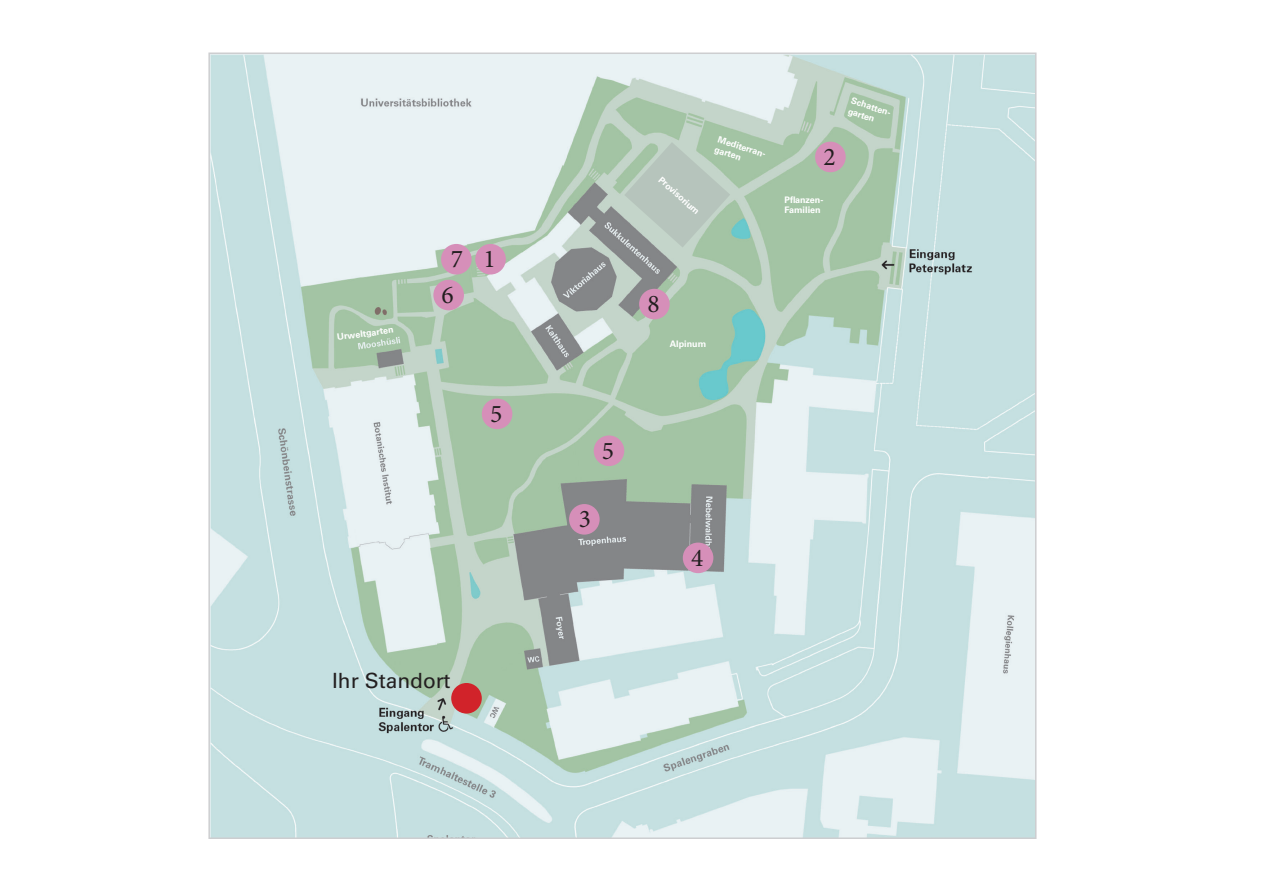
<style>
.page{position:relative;width:1263px;height:893px;background:#fff}
.page>*{position:absolute;margin:0;border:0;box-sizing:border-box;transform-origin:0 0}
.t1{font:25.5px "Minion Pro";color:#231f20}
.t2{font:21px "Univers LT Std";color:#231f20}
.t3{font:700 9px "Univers LT Std";color:#fff}
</style>
<div class="page">
<img style="left:211px;top:55px;width:822px;height:781px">
<div style="left:451px;top:683px;width:31px;height:31px;background:#d1232a;border-radius:50%"></div>
<div style="left:815px;top:142px;width:31px;height:30px;background:#d68fb9;border-radius:50%"></div>
<div style="left:683px;top:543px;width:30px;height:30px;background:#d68fb9;border-radius:50%"></div>
<div style="left:594px;top:435px;width:30px;height:31px;background:#d68fb9;border-radius:50%"></div>
<div style="left:482px;top:399px;width:30px;height:30px;background:#d68fb9;border-radius:50%"></div>
<div style="left:433px;top:280px;width:31px;height:30px;background:#d68fb9;border-radius:50%"></div>
<div style="left:441px;top:244px;width:31px;height:31px;background:#d68fb9;border-radius:50%"></div>
<div style="left:639px;top:289px;width:31px;height:30px;background:#d68fb9;border-radius:50%"></div>
<div style="left:475px;top:244px;width:31px;height:31px;background:#d68fb9;border-radius:50%"></div>
<svg style="left:624px;top:142px;width:106px;height:106px;background:#b3c5b8"></svg>
<div style="left:569px;top:504px;width:31px;height:31px;background:#d68fb9;border-radius:50%"></div>
<p class="t3" style="left:336px;top:332px;width:58px;rotate:-8deg">Urweltgarten</p>
<p class="t1" style="left:451px;top:242px;width:14px">7</p>
<p class="t1" style="left:442px;top:278px;width:14px">6</p>
<p class="t1" style="left:483px;top:242px;width:14px">1</p>
<p class="t1" style="left:490px;top:396px;width:14px">5</p>
<p class="t2" style="left:332px;top:668px;width:120px">Ihr Standort</p>
<p class="t3" style="left:664px;top:174px;width:53px;rotate:42deg">Provisorium</p>
<p class="t3" style="left:720px;top:134px;width:53px;rotate:18deg">Mediterran-</p>
<p class="t3" style="left:716px;top:144px;width:29px;rotate:18deg">garten</p>
<p class="t1" style="left:823px;top:140px;width:14px">2</p>
<p class="t3" style="left:784px;top:194px;width:40px">Pflanzen-</p>
<p class="t3" style="left:784px;top:205px;width:38px">Familien</p>
<p class="t3" style="left:853px;top:95px;width:44px;rotate:17deg">Schatten-</p>
<p class="t3" style="left:850px;top:106px;width:29px;rotate:17deg">garten</p>
<p class="t1" style="left:647px;top:287px;width:14px">8</p>
<p class="t3" style="left:670px;top:338px;width:38px">Alpinum</p>
<p class="t1" style="left:602px;top:433px;width:14px">5</p>
<p class="t1" style="left:579px;top:502px;width:14px">3</p>
<p class="t1" style="left:691px;top:540px;width:14px">4</p>
</div>
